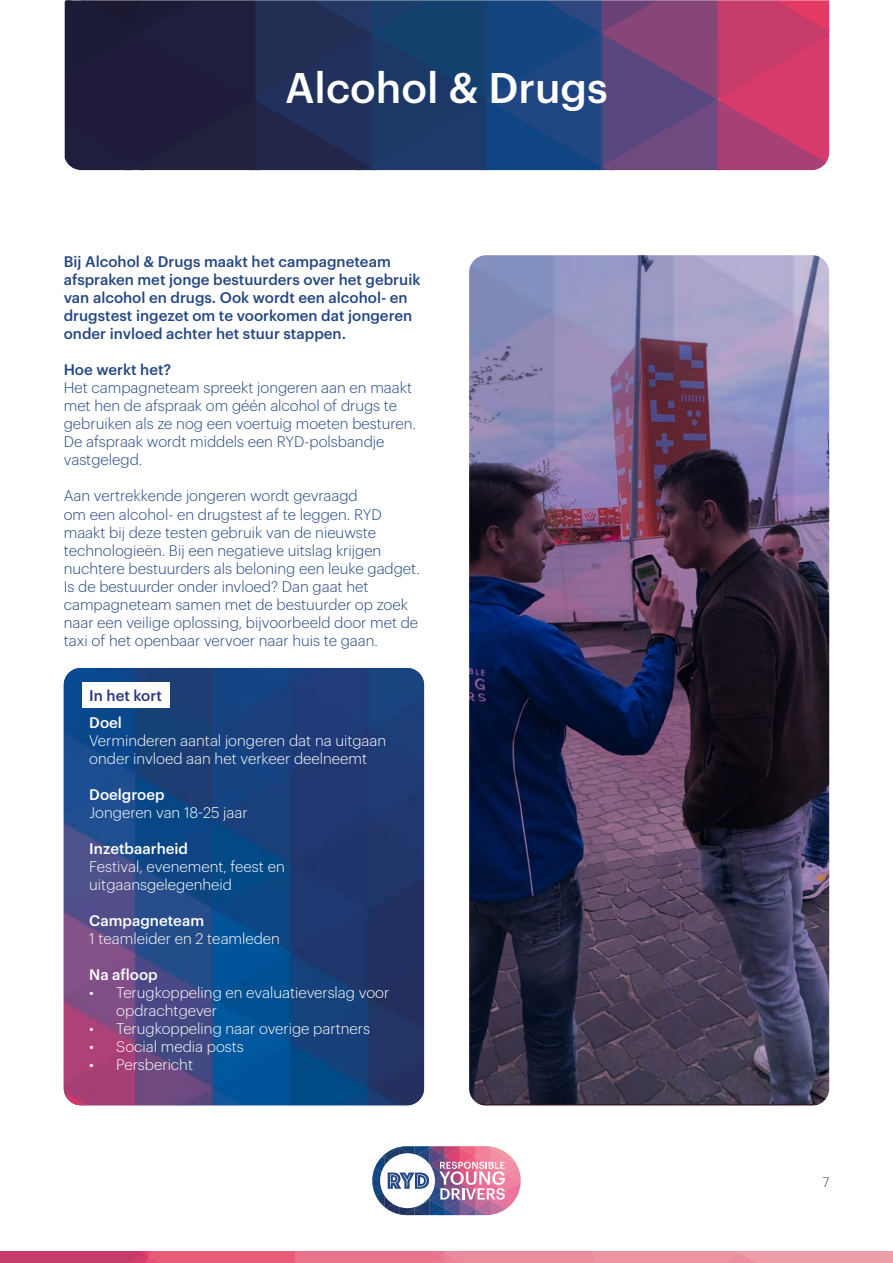
<style>
.page{position:relative;width:893px;height:1263px;background:#fff}
.page>*{position:absolute;margin:0;border:0;box-sizing:border-box;transform-origin:0 0}
.t1{font:500 42px "Graphik";color:#fff}
.t2{font:300 15px/18px "Graphik";color:#234683}
.t3{font:300 15px/18px "Graphik";color:#fff}
.t4{font:500 15px/18px "Graphik";color:#234683}
.t5{font:500 15px "Graphik";color:#fff}
.t6{font:500 15px "Graphik";color:#283583}
.t7{font:200 13.5px "Graphik";color:#000}
</style>
<div class="page">
<svg style="left:372px;top:1146px;width:149px;height:69px"></svg>
<svg style="left:65px;top:0;width:764px;height:170px"></svg>
<svg style="left:0;top:1251px;width:893px;height:12px"></svg>
<img style="left:64px;top:668px;width:360px;height:437px">
<div style="left:82px;top:682px;width:88px;height:25px;background:#fff"></div>
<img style="left:469px;top:255px;width:360px;height:850px">
<h1 class="t1" style="left:285px;top:55px;width:324px">Alcohol &amp; Drugs</h1>
<p class="t4" style="left:64px;top:252px;width:358px">Bij Alcohol &amp; Drugs maakt het campagneteam afspraken met jonge bestuurders over het gebruik van alcohol en drugs. Ook wordt een alcohol- en drugstest ingezet om te voorkomen dat jongeren onder invloed achter het stuur stappen.</p>
<p class="t4" style="left:64px;top:360px;width:109px">Hoe werkt het?</p>
<p class="t2" style="left:64px;top:378px;width:354px">Het campagneteam spreekt jongeren aan en maakt met hen de afspraak om géén alcohol of drugs te gebruiken als ze nog een voertuig moeten besturen.<br>De afspraak wordt middels een RYD-polsbandje vastgelegd.</p>
<p class="t2" style="left:64px;top:486px;width:357px">Aan vertrekkende jongeren wordt gevraagd<br>om een alcohol- en drugstest af te leggen. RYD maakt bij deze testen gebruik van de nieuwste technologieën. Bij een negatieve uitslag krijgen nuchtere bestuurders als beloning een leuke gadget.<br>Is de bestuurder onder invloed? Dan gaat het campagneteam samen met de bestuurder op zoek naar een veilige oplossing, bijvoorbeeld door met de taxi of het openbaar vervoer naar huis te gaan.</p>
<p class="t6" style="left:89px;top:684px;width:74px">In het kort</p>
<p class="t5" style="left:89px;top:711px;width:34px">Doel</p>
<p class="t3" style="left:89px;top:731px;width:298px">Verminderen aantal jongeren dat na uitgaan onder invloed aan het verkeer deelneemt</p>
<p class="t5" style="left:89px;top:783px;width:77px">Doelgroep</p>
<p class="t3" style="left:89px;top:803px;width:160px">Jongeren van 18-25 jaar</p>
<p class="t5" style="left:89px;top:837px;width:100px">Inzetbaarheid</p>
<p class="t3" style="left:89px;top:857px;width:197px">Festival, evenement, feest en uitgaansgelegenheid</p>
<p class="t5" style="left:89px;top:909px;width:116px">Campagneteam</p>
<p class="t3" style="left:89px;top:929px;width:192px">1 teamleider en 2 teamleden</p>
<p class="t5" style="left:89px;top:963px;width:70px">Na afloop</p>
<p class="t3" style="left:116px;top:983px;width:274px;text-indent:-27px">• Terugkoppeling en evaluatieverslag voor opdrachtgever</p>
<p class="t3" style="left:89px;top:1019px;width:282px">• Terugkoppeling naar overige partners</p>
<p class="t3" style="left:89px;top:1037px;width:156px">• Social media posts</p>
<p class="t3" style="left:89px;top:1055px;width:105px">• Persbericht</p>
<p class="t7" style="left:823px;top:1172px;width:8px">7</p>
</div>
